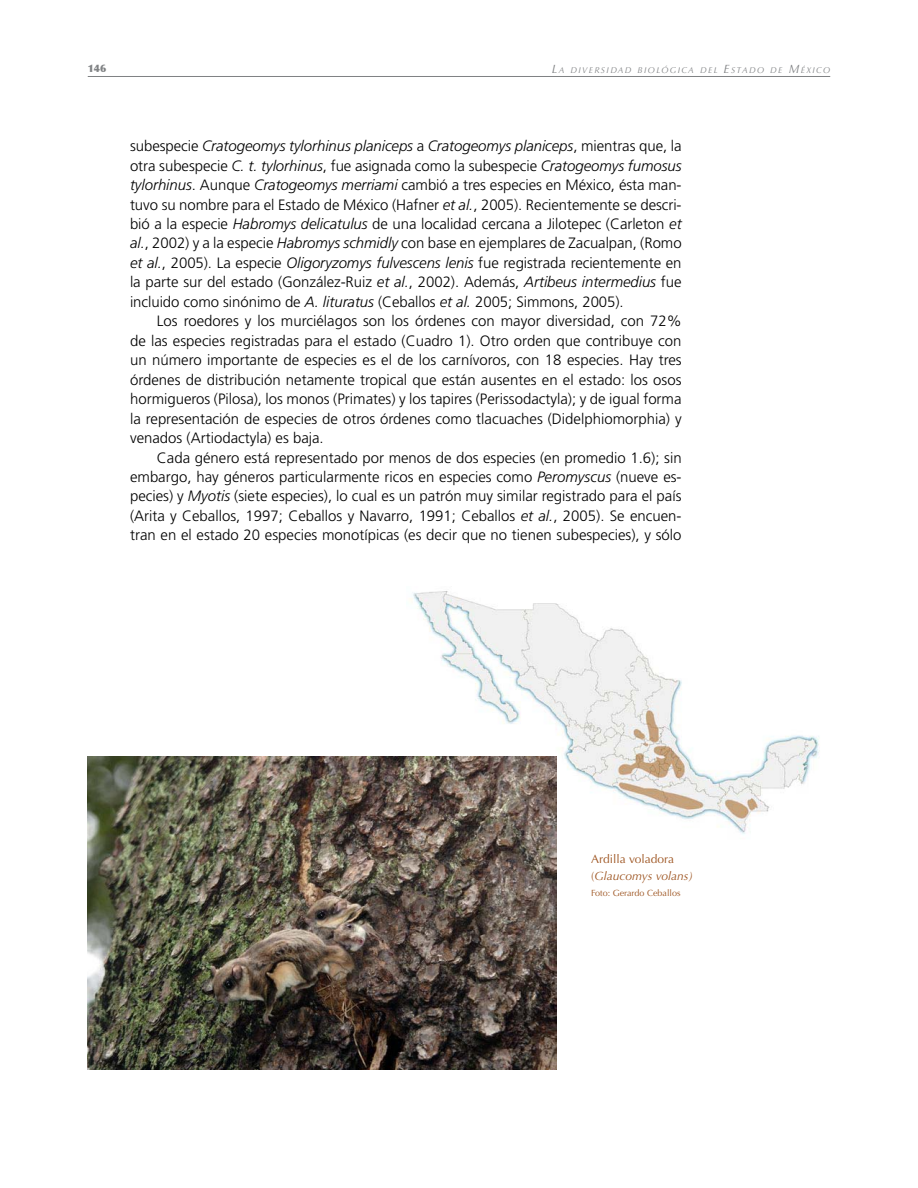
<style>
.page{position:relative;width:918px;height:1188px;background:#fff}
.page>*{position:absolute;margin:0;border:0;box-sizing:border-box;transform-origin:0 0}
.t1{font:300 15px/19.5px "Frutiger LT Std";color:#000;text-align:justify}
.t2{font:12px/16.5px "Optima";color:#9e5522}
.t3{font:900 10.5px "Optima";color:#808284}
.t4{font:9px "Optima";color:#9e5522}
.t5{font:italic 8.4px "Optima";letter-spacing:.17em;color:#808284}
.s1{font-size:12px}
.s2{font-style:italic}
</style>
<div class="page">
<hr style="left:88px;top:76px;width:742px;height:1px;background:#808284">
<img style="left:406px;top:591px;width:414px;height:244px">
<img style="left:88px;top:757px;width:469px;height:312px">
<p class="t3" style="left:88px;top:64px;width:20px">146</p>
<p class="t5" style="left:552px;top:65px;width:280px"><span class="s1">L</span>A DIVERSIDAD BIOLÓGICA DEL <span class="s1">E</span>STADO DE <span class="s1">M</span>ÉXICO</p>
<p class="t1" style="left:130px;top:137px;width:553px">subespecie <span class="s2">Cratogeomys tylorhinus planiceps</span> a <span class="s2">Cratogeomys planiceps</span>, mientras que, la otra subespecie <span class="s2">C. t. tylorhinus</span>, fue asignada como la subespecie <span class="s2">Cratogeomys fumosus tylorhinus</span>. Aunque <span class="s2">Cratogeomys merriami</span> cambió a tres especies en México, ésta man&shy;tuvo su nombre para el Estado de México (Hafner <span class="s2">et al.</span>, 2005). Recientemente se descri&shy;bió a la especie <span class="s2">Habromys delicatulus</span> de una localidad cercana a Jilotepec (Carleton <span class="s2">et al.</span>, 2002) y a la especie <span class="s2">Habromys schmidly</span> con base en ejemplares de Zacualpan, (Romo <span class="s2">et al.</span>, 2005). La especie <span class="s2">Oligoryzomys fulvescens lenis</span> fue registrada recientemente en la parte sur del estado (González-Ruiz <span class="s2">et al.</span>, 2002). Además, <span class="s2">Artibeus intermedius</span> fue incluido como sinónimo de <span class="s2">A. lituratus</span> (Ceballos <span class="s2">et al.</span> 2005; Simmons, 2005).</p>
<p class="t1" style="left:130px;top:312px;width:553px;text-indent:27px">Los roedores y los murciélagos son los órdenes con mayor diversidad, con 72% de las especies registradas para el estado (Cuadro 1). Otro orden que contribuye con un número importante de especies es el de los carnívoros, con 18 especies. Hay tres órdenes de distribución netamente tropical que están ausentes en el estado: los osos hormigueros (Pilosa), los monos (Primates) y los tapires (Perissodactyla); y de igual forma la representación de especies de otros órdenes como tlacuaches (Didelphiomorphia) y venados (Artiodactyla) es baja.</p>
<p class="t1" style="left:130px;top:448px;width:553px;text-indent:27px">Cada género está representado por menos de dos especies (en promedio 1.6); sin embargo, hay géneros particularmente ricos en especies como <span class="s2">Peromyscus</span> (nueve es&shy;pecies) y <span class="s2">Myotis</span> (siete especies), lo cual es un patrón muy similar registrado para el país (Arita y Ceballos, 1997; Ceballos y Navarro, 1991; Ceballos <span class="s2">et al.</span>, 2005). Se encuen&shy;tran en el estado 20 especies monotípicas (es decir que no tienen subespecies), y sólo</p>
<p class="t2" style="left:591px;top:852px;width:103px">Ardilla voladora (<span class="s2">Glaucomys volans)</span></p>
<p class="t4" style="left:591px;top:889px;width:91px">Foto: Gerardo Ceballos</p>
</div>
